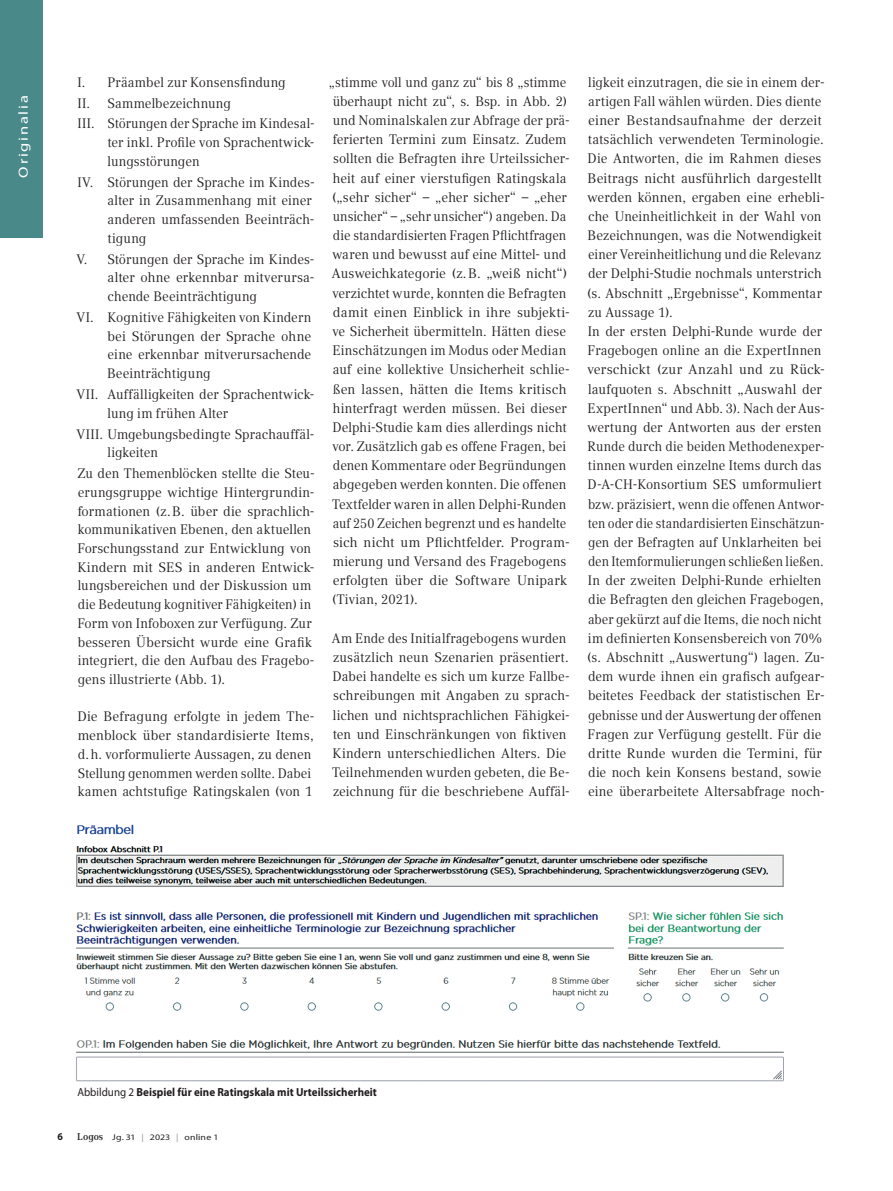
<style>
.page{position:relative;width:893px;height:1191px;background:#fff}
.page>*{position:absolute;margin:0;border:0;box-sizing:border-box;transform-origin:0 0}
.t1{font:13.65px/19.2px "Compatil Text LT Pro";color:#231f20;scale:.96 1}
.t2{font:13.65px/19.2px "Compatil Text LT Pro";color:#231f20;scale:.94 1}
.t3{font:13.65px/19.2px "Compatil Text LT Pro";color:#231f20;scale:.95 1}
.t4{font:13.65px/18.8px "Compatil Text LT Pro";color:#231f20}
.t5{font:13.2px "Myriad Pro";letter-spacing:.105em;color:#fff;scale:1.25 1}
.t6{font:700 11.7px "Myriad Pro";color:#231f20;scale:.94 1}
.t7{font:700 10.5px "Myriad Pro";color:#231f20;scale:.94 1}
.t8{font:8.4px "Myriad Pro";letter-spacing:.015em;color:#231f20;scale:1.18 1}
.s1{font-weight:400}
.s2{color:#939598}
.s3{font-family:"Compatil Text LT Pro";font-weight:700;font-size:9.75px}
</style>
<div class="page">
<div style="left:0;top:0;width:43px;height:238px;background:#498989"></div>
<img style="left:76px;top:824px;width:708px;height:258px">
<p class="t5" style="left:15px;top:178px;width:67px;rotate:-90deg">Originalia</p>
<p class="t1" style="left:77px;top:72px;width:249px;line-height:20.9px">I. Präambel zur Konsensfindung<br>II. Sammelbezeichnung<br>III. Störungen der Sprache im Kindesal-</p>
<p class="t1" style="left:107px;top:133px;width:217px;line-height:18.8px">ter inkl. Profile von Sprachentwick&shy;lungsstörungen</p>
<p class="t1" style="left:107px;top:173px;width:217px;line-height:18.8px;text-indent:-30px">IV. Störungen der Sprache im Kindes&shy;alter in Zusammenhang mit einer anderen umfassenden Beeinträch&shy;tigung</p>
<p class="t1" style="left:107px;top:250px;width:217px;line-height:18.8px;text-align:justify;text-indent:-31px">V. Störungen der Sprache im Kindes&shy;alter ohne erkennbar mitverursa&shy;chende Beeinträchtigung</p>
<p class="t1" style="left:107px;top:308px;width:214px;line-height:18.8px;text-align:justify;text-indent:-31px">VI. Kognitive Fähigkeiten von Kindern bei Störungen der Sprache ohne eine erkennbar mitverursachende Beeinträchtigung</p>
<p class="t1" style="left:108px;top:385px;width:217px;line-height:18.8px;text-indent:-31px">VII. Auffälligkeiten der Sprachentwick&shy;lung im frühen Alter</p>
<p class="t1" style="left:108px;top:424px;width:217px;line-height:18.8px;text-indent:-31px">VIII. Umgebungsbedingte Sprachauffäl&shy;ligkeiten</p>
<p class="t1" style="left:77px;top:464px;width:249px;line-height:18.8px">Zu den Themenblöcken stellte die Steu&shy;erungsgruppe wichtige Hintergrundin&shy;formationen (z.B. über die sprachlich&shy;kommunikativen Ebenen, den aktuellen Forschungsstand zur Entwicklung von Kindern mit SES in anderen Entwick&shy;lungsbereichen und der Diskussion um die Bedeutung kognitiver Fähigkeiten) in Form von Infoboxen zur Verfügung. Zur besseren Übersicht wurde eine Grafik integriert, die den Aufbau des Fragebo&shy;gens illustrierte (Abb. 1).</p>
<p class="t4" style="left:77px;top:707px;width:239px">Die Befragung erfolgte in jedem The&shy;menblock über standardisierte Items, d.h. vorformulierte Aussagen, zu denen Stellung genommen werden sollte. Dabei kamen achtstufige Ratingskalen (von 1</p>
<p class="t2" style="left:329px;top:73px;width:258px">„stimme voll und ganz zu“ bis 8 „stimme überhaupt nicht zu“, s. Bsp. in Abb. 2) und Nominalskalen zur Abfrage der prä&shy;ferierten Termini zum Einsatz. Zudem sollten die Befragten ihre Urteilssicher&shy;heit auf einer vierstufigen Ratingskala („sehr sicher“ – „eher sicher“ – „eher unsicher“ – „sehr unsicher“) angeben. Da die standardisierten Fragen Pflichtfragen waren und bewusst auf eine Mittel- und Ausweichkategorie (z.B. „weiß nicht“) verzichtet wurde, konnten die Befragten damit einen Einblick in ihre subjekti&shy;ve Sicherheit übermitteln. Hätten diese Einschätzungen im Modus oder Median auf eine kollektive Unsicherheit schlie&shy;ßen lassen, hätten die Items kritisch hinterfragt werden müssen. Bei dieser Delphi-Studie kam dies allerdings nicht vor. Zusätzlich gab es offene Fragen, bei denen Kommentare oder Begründungen abgegeben werden konnten. Die offenen Textfelder waren in allen Delphi-Runden auf 250 Zeichen begrenzt und es handelte sich nicht um Pflichtfelder. Program&shy;mierung und Versand des Fragebogens erfolgten über die Software Unipark (Tivian, 2021).</p>
<p class="t3" style="left:332px;top:628px;width:252px">Am Ende des Initialfragebogens wurden zusätzlich neun Szenarien präsentiert.<br>Dabei handelte es sich um kurze Fallbe&shy;schreibungen mit Angaben zu sprach&shy;lichen und nichtsprachlichen Fähigkei&shy;ten und Einschränkungen von fiktiven Kindern unterschiedlichen Alters. Die Teilnehmenden wurden gebeten, die Be&shy;zeichnung für die beschriebene Auffäl-</p>
<p class="t1" style="left:587px;top:73px;width:249px">ligkeit einzutragen, die sie in einem der&shy;artigen Fall wählen würden. Dies diente einer Bestandsaufnahme der derzeit tatsächlich verwendeten Terminologie.<br>Die Antworten, die im Rahmen dieses Beitrags nicht ausführlich dargestellt werden können, ergaben eine erhebli&shy;che Uneinheitlichkeit in der Wahl von Bezeichnungen, was die Notwendigkeit einer Vereinheitlichung und die Relevanz der Delphi-Studie nochmals unterstrich (s. Abschnitt „Ergebnisse“, Kommentar zu Aussage 1).<br>In der ersten Delphi-Runde wurde der Fragebogen online an die ExpertInnen verschickt (zur Anzahl und zu Rück&shy;laufquoten s. Abschnitt „Auswahl der ExpertInnen“ und Abb. 3). Nach der Aus&shy;wertung der Antworten aus der ersten Runde durch die beiden Methodenexper&shy;tinnen wurden einzelne Items durch das D-A-CH-Konsortium SES umformuliert bzw. präzisiert, wenn die offenen Antwor&shy;ten oder die standardisierten Einschätzun&shy;gen der Befragten auf Unklarheiten bei den Itemformulierungen schließen ließen.<br>In der zweiten Delphi-Runde erhielten die Befragten den gleichen Fragebogen, aber gekürzt auf die Items, die noch nicht im definierten Konsensbereich von 70% (s. Abschnitt „Auswertung“) lagen. Zu&shy;dem wurde ihnen ein grafisch aufgear&shy;beitetes Feedback der statistischen Er&shy;gebnisse und der Auswertung der offenen Fragen zur Verfügung gestellt. Für die dritte Runde wurden die Termini, für die noch kein Konsens bestand, sowie eine überarbeitete Altersabfrage noch-</p>
<p class="t6" style="left:77px;top:1084px;width:320px"><span class="s1">Abbildung 2</span> Beispiel für eine Ratingskala mit Urteilssicherheit</p>
<p class="t7" style="left:57px;top:1129px;width:7px">6</p>
<p class="t8" style="left:131px;top:1132px;width:6px">0</p>
<p class="t8" style="left:150px;top:1132px;width:101px">Ausg. 4 <span class="s2">|</span> 2022 <span class="s2">|</span> 244 - 256</p>
<p class="t8" style="left:77px;top:1132px;width:121px"><span class="s3">Logos</span> Jg. 31 <span class="s2">|</span> 2023 <span class="s2">|</span> online 1</p>
</div>
